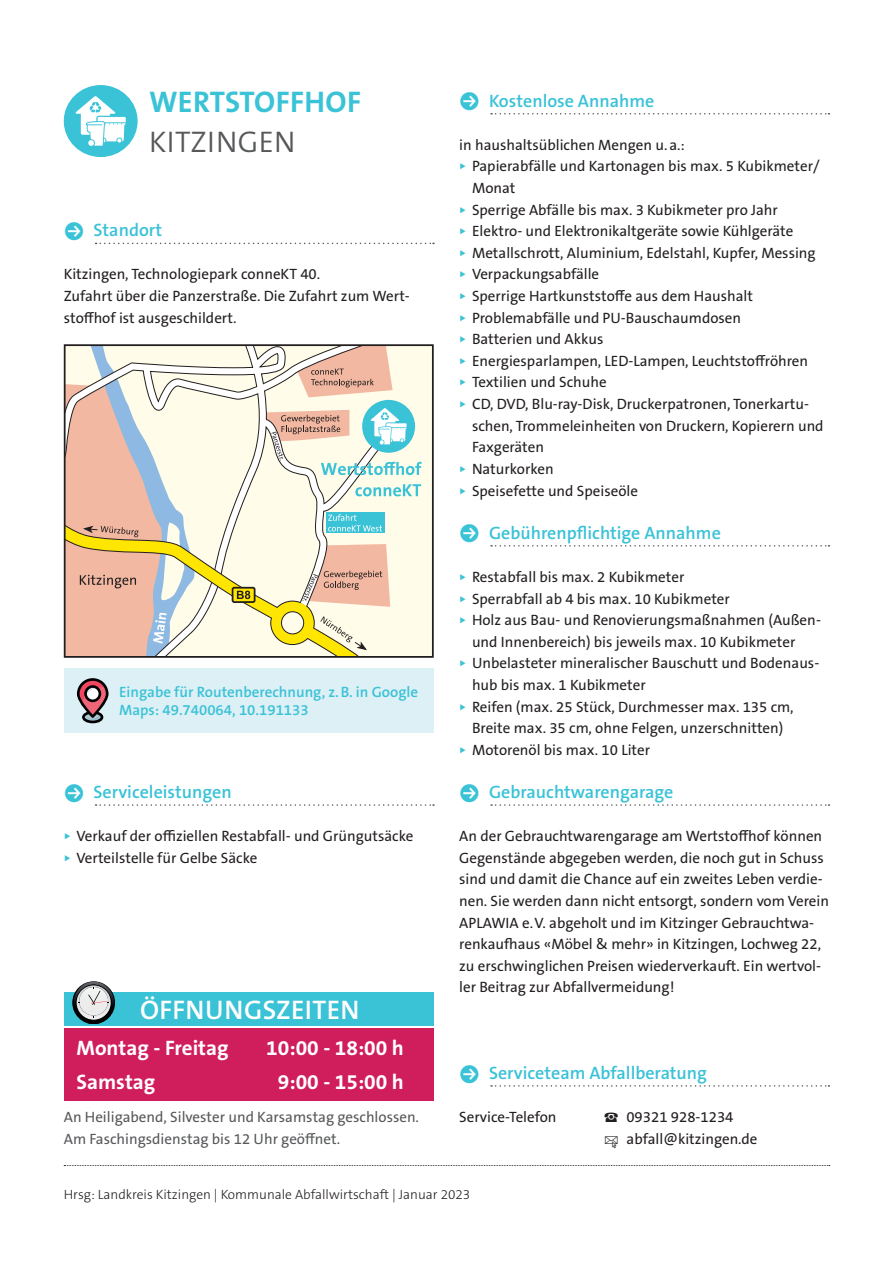
<style>
.page{position:relative;width:893px;height:1263px;background:#fff}
.page>*{position:absolute;margin:0;border:0;box-sizing:border-box;transform-origin:0 0}
.t1{font:700 30px "The Sans B W7";letter-spacing:.015em;color:#3ac2d7}
.t2{font:300 30px "The Sans B W4";letter-spacing:.015em;color:#57585a}
.t3{font:600 27px "The Sans B W6";letter-spacing:.015em;color:#fff}
.t4{font:700 21px "The Sans B W7";color:#fff}
.t5{font:600 18px "The Sans B W6";color:#3ac2d7}
.t6{font:15px/21.6px "The Sans B W5 Plain";color:#231f20}
.t7{font:15px/21.6px "The Sans B W5 Plain";color:#57585a}
.t8{font:600 15px/18px "The Sans B W6";color:#3ac2d7}
.t9{font:300 13.5px "The Sans B W3";color:#231f20}
.s1{color:#fff}
</style>
<div class="page">
<svg style="left:64px;top:1165px;width:766px;height:1px"></svg>
<svg style="left:96px;top:243px;width:338px;height:1px"></svg>
<div style="left:64px;top:1028px;width:370px;height:72px;background:#d01d5c"></div>
<div style="left:64px;top:992px;width:370px;height:34px;background:#3ac2d7"></div>
<div style="left:64px;top:668px;width:370px;height:65px;background:#ddf0f5"></div>
<svg style="left:96px;top:804px;width:338px;height:2px"></svg>
<svg style="left:491px;top:113px;width:338px;height:2px"></svg>
<svg style="left:491px;top:545px;width:338px;height:2px"></svg>
<svg style="left:491px;top:804px;width:338px;height:2px"></svg>
<svg style="left:491px;top:1085px;width:338px;height:2px"></svg>
<div style="left:64px;top:85px;width:74px;height:72px;background:#3ac2d7;border-radius:50%"></div>
<svg style="left:75px;top:96px;width:51px;height:50px"></svg>
<div style="left:65px;top:345px;width:368px;height:312px;background:#fffde9"></div>
<svg style="left:196px;top:347px;width:192px;height:128px"></svg>
<svg style="left:196px;top:475px;width:204px;height:180px"></svg>
<svg style="left:295px;top:347px;width:98px;height:50px"></svg>
<svg style="left:355px;top:484px;width:66px;height:12px"></svg>
<svg style="left:67px;top:347px;width:129px;height:308px"></svg>
<svg style="left:320px;top:616px;width:47px;height:34px"></svg>
<svg style="left:233px;top:588px;width:22px;height:14px"></svg>
<div style="left:232px;top:587px;width:23px;height:16px;border:2px solid #231f20;border-radius:2px"></div>
<svg style="left:237px;top:591px;width:13px;height:8px"></svg>
<svg style="left:302px;top:544px;width:88px;height:63px"></svg>
<svg style="left:326px;top:513px;width:58px;height:20px"></svg>
<svg style="left:328px;top:514px;width:54px;height:17px"></svg>
<div style="left:64px;top:344px;width:370px;height:314px;border:2px solid #231f20"></div>
<div style="left:362px;top:400px;width:53px;height:53px;background:#3ac2d7;border-radius:50%"></div>
<svg style="left:261px;top:408px;width:161px;height:67px"></svg>
<svg style="left:72px;top:981px;width:43px;height:43px"></svg>
<img style="left:74px;top:982px;width:40px;height:32px">
<svg style="left:75px;top:984px;width:37px;height:40px"></svg>
<svg style="left:77px;top:678px;width:32px;height:45px"></svg>
<h1 class="t1" style="left:149px;top:83px;width:213px">WERTSTOFFHOF</h1>
<h1 class="t2" style="left:149px;top:123px;width:148px">KITZINGEN</h1>
<p class="t5" style="left:64px;top:219px;width:100px"><span class="s1">●</span> Standort</p>
<p class="t6" style="left:64px;top:264px;width:347px">Kitzingen, Technologiepark conneKT 40.<br>Zufahrt über die Panzerstraße. Die Zufahrt zum Wert&shy;stoffhof ist ausgeschildert.</p>
<p class="t8" style="left:119px;top:683px;width:301px">Eingabe für Routenberechnung, z.B. in Google<br>Maps: 49.740064, 10.191133</p>
<p class="t5" style="left:64px;top:780px;width:169px"><span class="s1">●</span> Serviceleistungen</p>
<p class="t6" style="left:77px;top:825px;width:338px">Verkauf der offiziellen Restabfall- und Grüngutsäcke<br>Verteilstelle für Gelbe Säcke</p>
<h2 class="t3" style="left:140px;top:993px;width:221px">ÖFFNUNGSZEITEN</h2>
<h3 class="t4" style="left:77px;top:1035px;width:154px">Montag - Freitag</h3>
<h3 class="t4" style="left:266px;top:1035px;width:139px">10:00 - 18:00 h</h3>
<h3 class="t4" style="left:77px;top:1068px;width:80px">Samstag</h3>
<h3 class="t4" style="left:278px;top:1068px;width:128px">9:00 - 15:00 h</h3>
<p class="t7" style="left:64px;top:1106px;width:357px">An Heiligabend, Silvester und Karsamstag geschlossen.<br>Am Faschingsdienstag bis 12 Uhr geöffnet.</p>
<p class="t5" style="left:459px;top:89px;width:197px"><span class="s1">●</span> Kostenlose Annahme</p>
<p class="t6" style="left:472px;top:134px;width:353px;text-indent:-13px">in haushaltsüblichen Mengen u.a.:<br>Papierabfälle und Kartonagen bis max. 5 Kubikmeter/ Monat<br>Sperrige Abfälle bis max. 3 Kubikmeter pro Jahr Elektro- und Elektronikaltgeräte sowie Kühlgeräte Metallschrott, Aluminium, Edelstahl, Kupfer, Messing Verpackungsabfälle<br>Sperrige Hartkunststoffe aus dem Haushalt Problemabfälle und PU-Bauschaumdosen<br>Batterien und Akkus<br>Energiesparlampen, LED-Lampen, Leuchtstoffröhren Textilien und Schuhe<br>CD, DVD, Blu-ray-Disk, Druckerpatronen, Tonerkartu&shy;schen, Trommeleinheiten von Druckern, Kopierern und Faxgeräten<br>Naturkorken<br>Speisefette und Speiseöle</p>
<p class="t5" style="left:459px;top:521px;width:263px"><span class="s1">●</span> Gebührenpflichtige Annahme</p>
<p class="t6" style="left:472px;top:566px;width:350px">Restabfall bis max. 2 Kubikmeter<br>Sperrabfall ab 4 bis max. 10 Kubikmeter<br>Holz aus Bau- und Renovierungsmaßnahmen (Außen&shy;und Innenbereich) bis jeweils max. 10 Kubikmeter Unbelasteter mineralischer Bauschutt und Bodenaus&shy;hub bis max. 1 Kubikmeter<br>Reifen (max. 25 Stück, Durchmesser max. 135 cm, Breite max. 35 cm, ohne Felgen, unzerschnitten)<br>Motorenöl bis max. 10 Liter</p>
<p class="t5" style="left:459px;top:780px;width:216px"><span class="s1">●</span> Gebrauchtwarengarage</p>
<p class="t6" style="left:459px;top:825px;width:371px">An der Gebrauchtwarengarage am Wertstoffhof können Gegenstände abgegeben werden, die noch gut in Schuss sind und damit die Chance auf ein zweites Leben verdie&shy;nen. Sie werden dann nicht entsorgt, sondern vom Verein APLAWIA e.V. abgeholt und im Kitzinger Gebrauchtwa&shy;renkaufhaus «Möbel &amp; mehr» in Kitzingen, Lochweg 22, zu erschwinglichen Preisen wiederverkauft. Ein wertvol&shy;ler Beitrag zur Abfallvermeidung!</p>
<p class="t5" style="left:459px;top:1061px;width:249px"><span class="s1">●</span> Serviceteam Abfallberatung</p>
<p class="t6" style="left:459px;top:1106px;width:99px">Service-Telefon</p>
<p class="t6" style="left:604px;top:1106px;width:131px">☎ 09321 928-1234</p>
<p class="t6" style="left:604px;top:1128px;width:155px">● abfall@kitzingen.de</p>
<p class="t9" style="left:64px;top:1186px;width:408px">Hrsg: Landkreis Kitzingen | Kommunale Abfallwirtschaft | Januar 2023</p>
</div>
